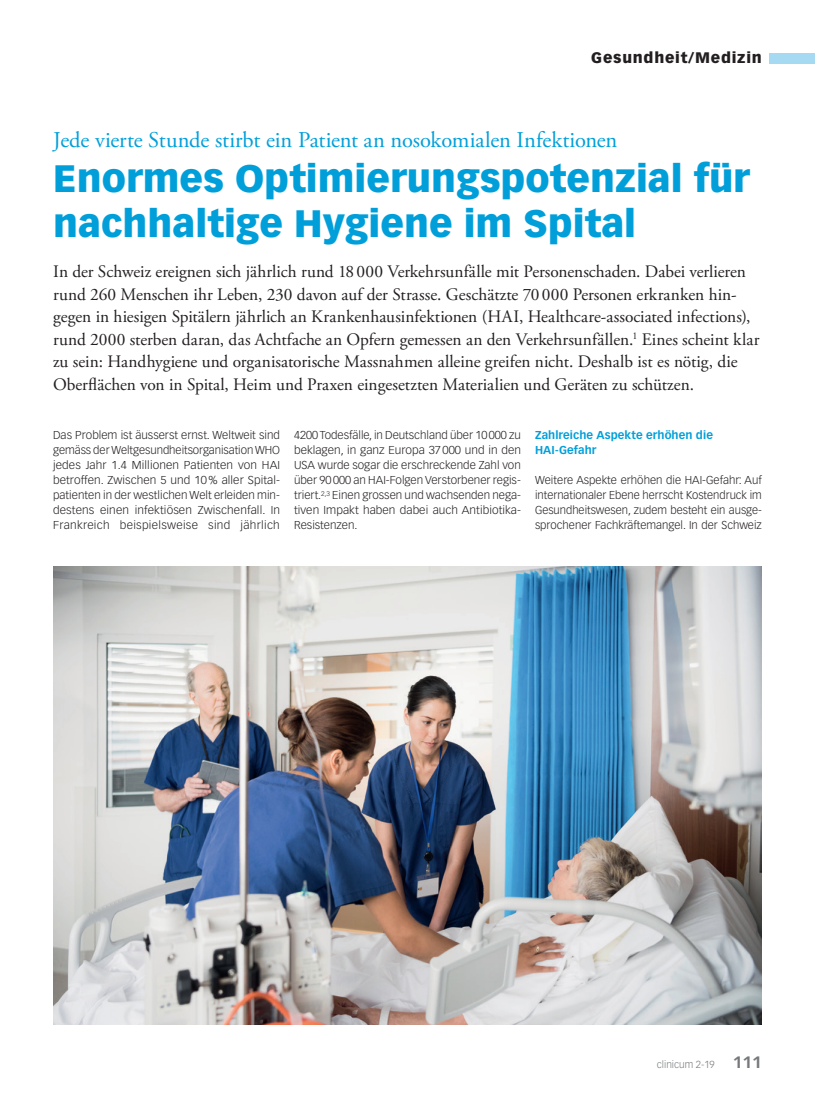
<style>
.page{position:relative;width:815px;height:1099px;background:#fff}
.page>*{position:absolute;margin:0;border:0;box-sizing:border-box;transform-origin:0 0}
.t1{font:900 37.5px/45px "Vectora LT Std";color:#009fda}
.t2{font:22.5px "Adobe Garamond Pro";letter-spacing:-.005em;color:#009fda}
.t3{font:17.5px/22.5px "Adobe Garamond Pro";color:#231f20}
.t4{font:900 15px "Vectora LT Std";letter-spacing:.05em;color:#231f20}
.t5{font:300 11.25px/15px "Vectora LT Std";letter-spacing:.005em;color:#231f20;text-align:justify}
.t6{font:700 11.25px/15px "Vectora LT Std";letter-spacing:.01em;color:#009fda}
.t7{font:300 10px "Vectora LT Std";color:#76787b}
.s1{font-weight:700;font-size:16.25px}
</style>
<div class="page">
<div style="left:770px;top:53px;width:45px;height:10px;background:#a5daf2"></div>
<img style="left:53px;top:566px;width:709px;height:458px">
<h3 class="t4" style="left:591px;top:49px;width:172px">Gesundheit/Medizin</h3>
<h2 class="t2" style="left:53px;top:126px;width:566px">Jede vierte Stunde stirbt ein Patient an nosokomialen Infektionen</h2>
<h1 class="t1" style="left:53px;top:155px;width:698px">Enormes Optimierungspotenzial für nachhaltige Hygiene im Spital</h1>
<p class="t3" style="left:53px;top:261px;width:708px">In der Schweiz ereignen sich jährlich rund 18 000 Verkehrsunfälle mit Personenschaden. Dabei verlieren rund 260 Menschen ihr Leben, 230 davon auf der Strasse. Geschätzte 70 000 Personen erkranken hin&shy;gegen in hiesigen Spitälern jährlich an Krankenhausinfektionen (HAI, Healthcare-associated infections), rund 2000 sterben daran, das Achtfache an Opfern gemessen an den Verkehrsunfällen.<sup>1</sup> Eines scheint klar zu sein: Handhygiene und organisatorische Massnahmen alleine greifen nicht. Deshalb ist es nötig, die Oberflächen von in Spital, Heim und Praxen eingesetzten Materialien und Geräten zu schützen.</p>
<p class="t5" style="left:53px;top:428px;width:228px">Das Problem ist äusserst ernst. Weltweit sind gemäss der Weltgesundheitsorganisation WHO jedes Jahr 1.4 Millionen Patienten von HAI betroffen. Zwischen 5 und 10 % aller Spital&shy;patienten in der westlichen Welt erleiden min&shy;destens einen infektiösen Zwischenfall. In Frankreich beispielsweise sind jährlich</p>
<p class="t5" style="left:294px;top:428px;width:228px">4200 Todesfälle, in Deutschland über 10 000 zu beklagen, in ganz Europa 37 000 und in den USA wurde sogar die erschreckende Zahl von über 90 000 an HAI- Folgen Verstorbener regis&shy;triert.<sup>2,3</sup> Einen grossen und wachsenden nega&shy;tiven Impakt haben dabei auch Antibiotika-Resistenzen.</p>
<p class="t6" style="left:535px;top:428px;width:179px">Zahlreiche Aspekte erhöhen die<br>HAI-Gefahr</p>
<p class="t5" style="left:535px;top:473px;width:228px">Weitere Aspekte erhöhen die HAI-Gefahr: Auf internationaler Ebene herrscht Kostendruck im Gesundheitswesen, zudem besteht ein ausge&shy;sprochener Fachkräftemangel. In der Schweiz</p>
<p class="t7" style="left:657px;top:1058px;width:106px">clinicum 2-19 <span class="s1">111</span></p>
</div>
